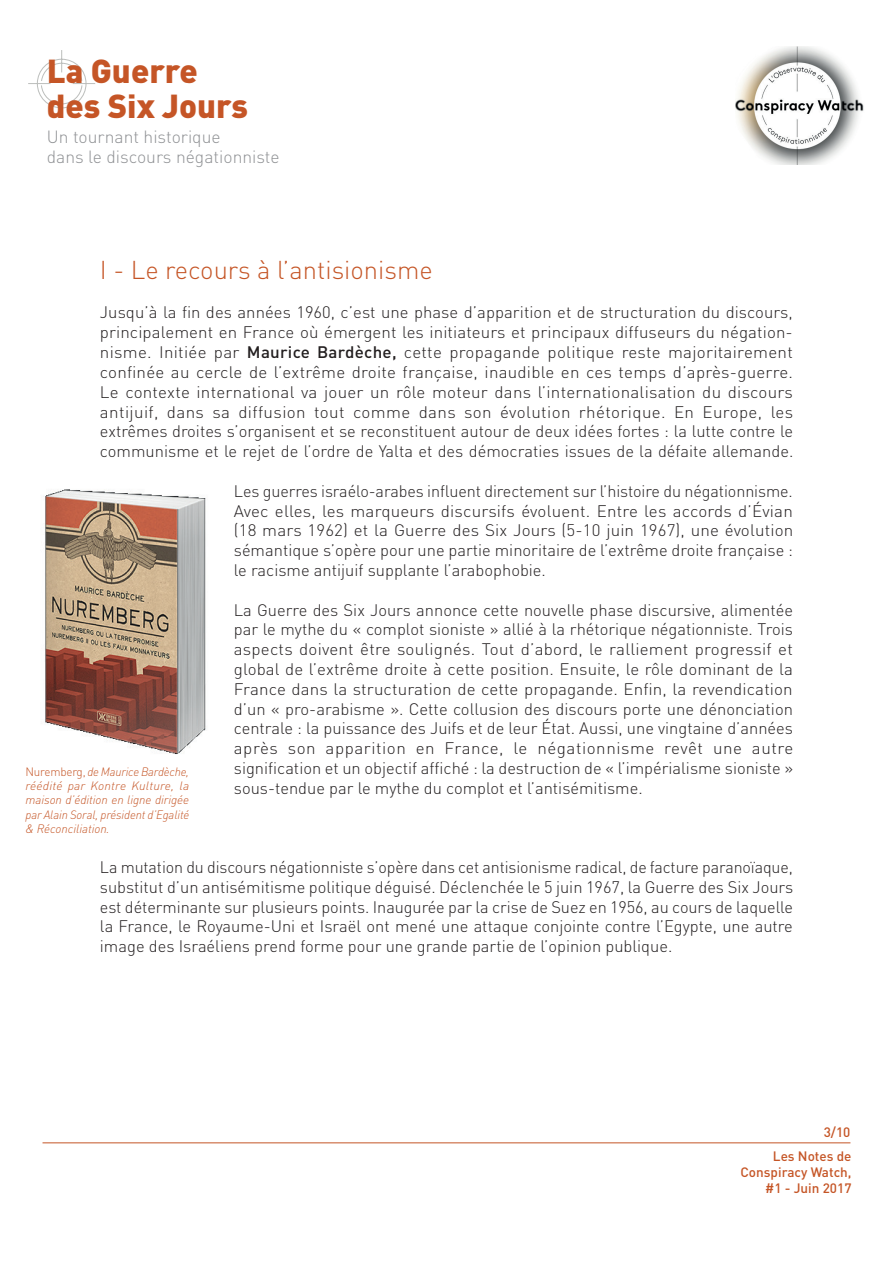
<style>
.page{position:relative;width:893px;height:1263px;background:#fff}
.page>*{position:absolute;margin:0;border:0;box-sizing:border-box;transform-origin:0 0}
.t1{font:900 32.85px/34.8px "DIN Pro";color:#c55526}
.t2{font:300 25.5px "DIN Pro";color:#c55526}
.t3{font:300 17.4px/20.4px "DIN Pro";color:#8f9194}
.t4{font:300 16.5px/19.8px "DIN Pro";color:#231f20;text-align:justify}
.t5{font:500 13.5px/16.2px "DIN Pro";color:#c55526;text-align:right}
.t6{font:italic 300 12px/14.4px "DIN Pro";letter-spacing:-.01em;color:#c55526;text-align:justify}
.s1{font-weight:500}
.s2{font-style:normal}
</style>
<div class="page">
<hr style="left:43px;top:1142px;width:807px;height:1px;background:#c55526">
<img style="left:43px;top:489px;width:163px;height:265px">
<svg style="left:28px;top:50px;width:68px;height:67px"></svg>
<img style="left:735px;top:47px;width:129px;height:118px">
<h1 class="t1" style="left:47px;top:52px;width:203px">La Guerre des Six Jours</h1>
<p class="t3" style="left:47px;top:126px;width:234px">Un tournant historique<br>dans le discours négationniste</p>
<h2 class="t2" style="left:100px;top:254px;width:334px">I - Le recours à l’antisionisme</h2>
<p class="t4" style="left:100px;top:302px;width:695px">Jusqu’à la fin des années 1960, c’est une phase d’apparition et de structuration du discours, principalement en France où émergent les initiateurs et principaux diffuseurs du négation&shy;nisme. Initiée par <span class="s1">Maurice Bardèche,</span> cette propagande politique reste majoritairement confinée au cercle de l’extrême droite française, inaudible en ces temps d’après-guerre.<br>Le contexte international va jouer un rôle moteur dans l’internationalisation du discours antijuif, dans sa diffusion tout comme dans son évolution rhétorique. En Europe, les extrêmes droites s’organisent et se reconstituent autour de deux idées fortes : la lutte contre le communisme et le rejet de l’ordre de Yalta et des démocraties issues de la défaite allemande.</p>
<p class="t4" style="left:234px;top:481px;width:561px">Les guerres israélo-arabes influent directement sur l’histoire du négationnisme.<br>Avec elles, les marqueurs discursifs évoluent. Entre les accords d’Évian (18 mars 1962) et la Guerre des Six Jours (5-10 juin 1967), une évolution sémantique s’opère pour une partie minoritaire de l’extrême droite française : le racisme antijuif supplante l’arabophobie.</p>
<p class="t4" style="left:234px;top:599px;width:561px">La Guerre des Six Jours annonce cette nouvelle phase discursive, alimentée par le mythe du « complot sioniste » allié à la rhétorique négationniste. Trois aspects doivent être soulignés. Tout d’abord, le ralliement progressif et global de l’extrême droite à cette position. Ensuite, le rôle dominant de la France dans la structuration de cette propagande. Enfin, la revendication d’un « pro-arabisme ». Cette collusion des discours porte une dénonciation centrale : la puissance des Juifs et de leur État. Aussi, une vingtaine d’années après son apparition en France, le négationnisme revêt une autre signification et un objectif affiché : la destruction de « l’impérialisme sioniste » sous-tendue par le mythe du complot et l’antisémitisme.</p>
<p class="t6" style="left:26px;top:764px;width:165px"><span class="s2">Nuremberg,</span> de Maurice Bardèche, réédité par Kontre Kulture, la maison d’édition en ligne dirigée par Alain Soral, président d’Egalité &amp; Réconciliation.</p>
<p class="t4" style="left:100px;top:857px;width:695px">La mutation du discours négationniste s’opère dans cet antisionisme radical, de facture paranoïaque, substitut d’un antisémitisme politique déguisé. Déclenchée le 5 juin 1967, la Guerre des Six Jours est déterminante sur plusieurs points. Inaugurée par la crise de Suez en 1956, au cours de laquelle la France, le Royaume-Uni et Israël ont mené une attaque conjointe contre l’Egypte, une autre image des Israéliens prend forme pour une grande partie de l’opinion publique.</p>
<p class="t5" style="left:824px;top:1124px;width:28px">3/10</p>
<p class="t5" style="left:740px;top:1147px;width:113px">Les Notes de<br>Conspiracy Watch, #1 - Juin 2017</p>
</div>
